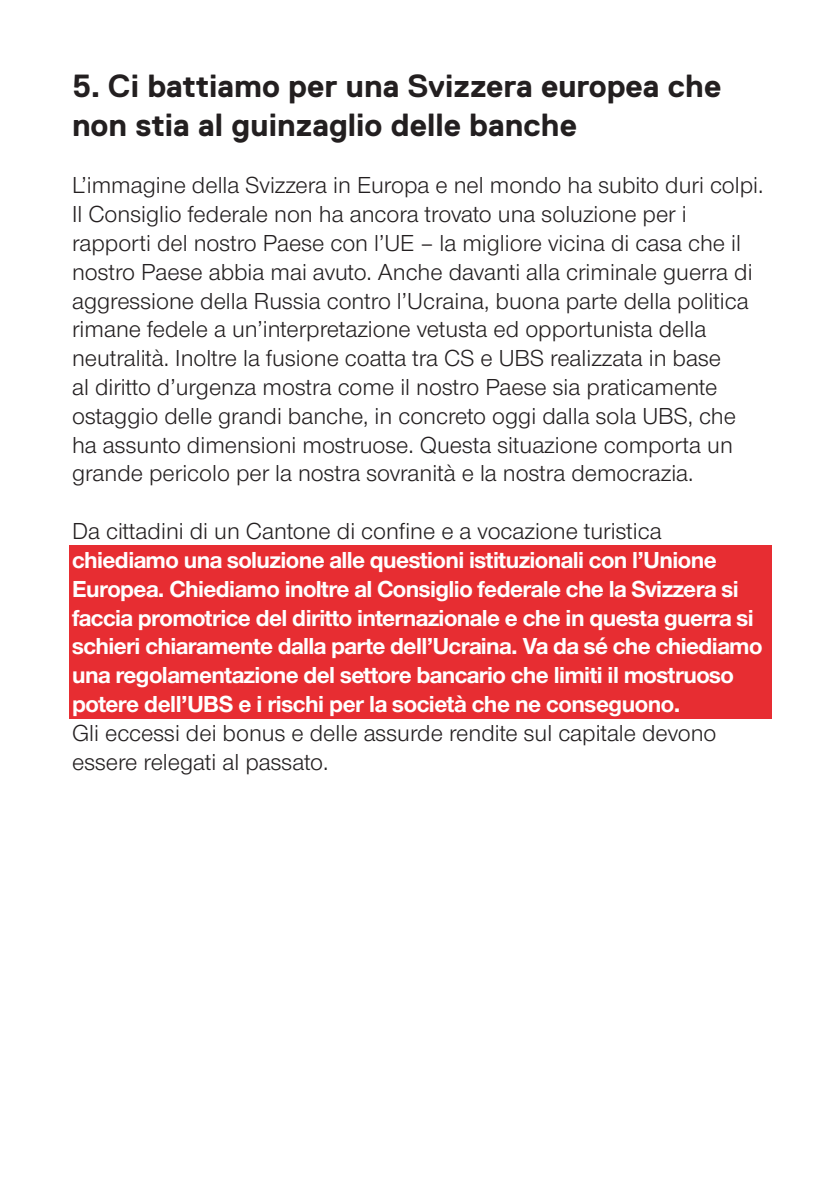
<style>
.page{position:relative;width:840px;height:1191px;background:#fff}
.page>*{position:absolute;margin:0;border:0;box-sizing:border-box;transform-origin:0 0}
.t1{font:700 32px/38.4px "Replica";color:#231f20}
.t2{font:24px/28.8px "Nimbus San Nov";color:#231f20}
.t3{font:700 24px/28.8px "Nimbus San Nov";letter-spacing:-.025em;color:#fff}
</style>
<div class="page">
<div style="left:69px;top:689px;width:702px;height:29px;background:#e72d32"></div>
<div style="left:69px;top:545px;width:702px;height:144px;background:#e72d32"></div>
<p class="t1" style="left:72px;top:67px;width:650px">5. Ci battiamo per una Svizzera europea che non stia al guinzaglio delle banche</p>
<p class="t2" style="left:72px;top:171px;width:692px">L’immagine della Svizzera in Europa e nel mondo ha subito duri colpi.<br>Il Consiglio federale non ha ancora trovato una soluzione per i</p>
<p class="t2" style="left:72px;top:229px;width:681px">rapporti del nostro Paese con l’UE – la migliore vicina di casa che il nostro Paese abbia mai avuto. Anche davanti alla criminale guerra di</p>
<p class="t2" style="left:72px;top:286px;width:677px">aggressione della Russia contro l’Ucraina, buona parte della politica rimane fedele a un’interpretazione vetusta ed opportunista della</p>
<p class="t2" style="left:72px;top:344px;width:665px">neutralità. Inoltre la fusione coatta tra CS e UBS realizzata in base al diritto d’urgenza mostra come il nostro Paese sia praticamente ostaggio delle grandi banche, in concreto oggi dalla sola UBS, che ha assunto dimensioni mostruose. Questa situazione comporta un grande pericolo per la nostra sovranità e la nostra democrazia.</p>
<p class="t2" style="left:72px;top:517px;width:591px">Da cittadini di un Cantone di confine e a vocazione turistica</p>
<p class="t3" style="left:72px;top:545px;width:645px">chiediamo una soluzione alle questioni istituzionali con l’Unione</p>
<p class="t3" style="left:72px;top:574px;width:691px">Europea. Chiediamo inoltre al Consiglio federale che la Svizzera si faccia promotrice del diritto internazionale e che in questa guerra si schieri chiaramente dalla parte dell’Ucraina. Va da sé che chiediamo una regolamentazione del settore bancario che limiti il mostruoso potere dell’UBS e i rischi per la società che ne conseguono.</p>
<p class="t2" style="left:72px;top:718px;width:645px">Gli eccessi dei bonus e delle assurde rendite sul capitale devono essere relegati al passato.</p>
</div>
